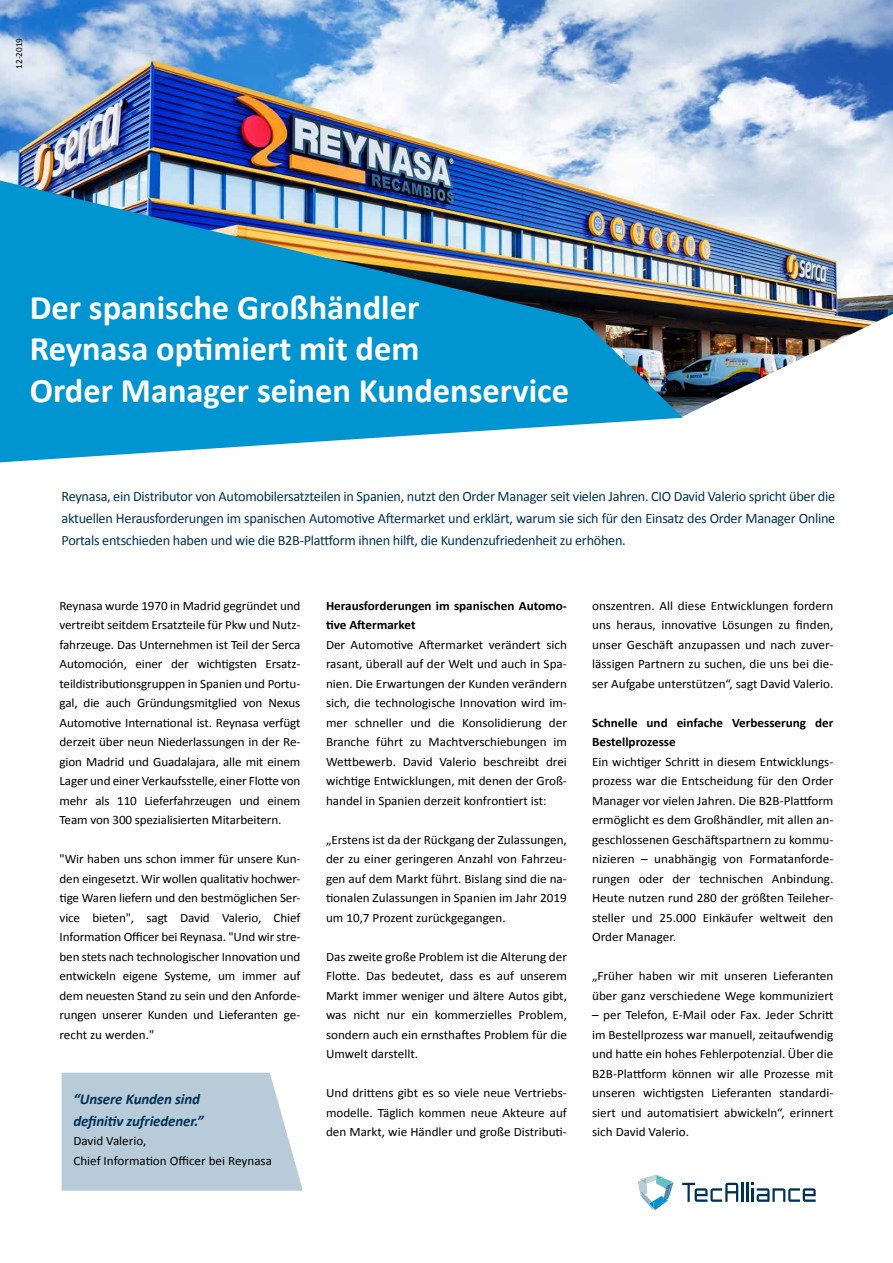
<style>
.page{position:relative;width:893px;height:1263px;background:#fff}
.page>*{position:absolute;margin:0;border:0;box-sizing:border-box;transform-origin:0 0}
.t1{font:700 34.5px/41.4px "Calibri";color:#fff}
.t2{font:italic 700 15px/22.4px "Calibri";letter-spacing:-.01em;color:#003158}
.t3{font:14.25px/22.4px "Calibri";letter-spacing:-.02em;color:#003158;text-align:justify}
.t4{font:12.75px/19.5px "Calibri";color:#000;text-align:justify}
.t5{font:700 12.75px/19.5px "Calibri";color:#000}
.t6{font:9.15px "Calibri";color:#000}
</style>
<div class="page">
<svg style="left:0;top:416px;width:682px;height:46px;fill:#0095d1"></svg>
<img style="left:0;top:0;width:893px;height:416px">
<svg style="left:682px;top:1183px;width:134px;height:19px"></svg>
<svg style="left:638px;top:1174px;width:36px;height:36px"></svg>
<svg style="left:62px;top:1073px;width:241px;height:118px;background:#bccfda"></svg>
<p class="t6" style="left:13px;top:69px;width:32px;rotate:-90deg">12-2019</p>
<h1 class="t1" style="left:30px;top:287px;width:541px">Der spanische Großhändler<br>Reynasa optimiert mit dem<br>Order Manager seinen Kundenservice</h1>
<p class="t3" style="left:62px;top:485px;width:775px">Reynasa, ein Distributor von Automobilersatzteilen in Spanien, nutzt den Order Manager seit vielen Jahren. CIO David Valerio spricht über die aktuellen Herausforderungen im spanischen Automotive Aftermarket und erklärt, warum sie sich für den Einsatz des Order Manager Online Portals entschieden haben und wie die B2B-Plattform ihnen hilft, die Kundenzufriedenheit zu erhöhen.</p>
<p class="t4" style="left:60px;top:596px;width:242px">Reynasa wurde 1970 in Madrid gegründet und vertreibt seitdem Ersatzteile für Pkw und Nutz&shy;fahrzeuge. Das Unternehmen ist Teil der Serca Automoción, einer der wichtigsten Ersatz&shy;teildistributionsgruppen in Spanien und Portu&shy;gal, die auch Gründungsmitglied von Nexus Automotive International ist. Reynasa verfügt derzeit über neun Niederlassungen in der Re&shy;gion Madrid und Guadalajara, alle mit einem Lager und einer Verkaufsstelle, einer Flotte von mehr als 110 Lieferfahrzeugen und einem Team von 300 spezialisierten Mitarbeitern.</p>
<p class="t4" style="left:60px;top:849px;width:242px">"Wir haben uns schon immer für unsere Kun&shy;den eingesetzt. Wir wollen qualitativ hochwer&shy;tige Waren liefern und den bestmöglichen Ser&shy;vice bieten", sagt David Valerio, Chief Information Officer bei Reynasa. "Und wir stre&shy;ben stets nach technologischer Innovation und entwickeln eigene Systeme, um immer auf dem neuesten Stand zu sein und den Anforde&shy;rungen unserer Kunden und Lieferanten ge&shy;recht zu werden."</p>
<p class="t2" style="left:73px;top:1087px;width:132px">“Unsere Kunden sind definitiv zufriedener.”</p>
<p class="t4" style="left:73px;top:1131px;width:200px">David Valerio,<br>Chief Information Officer bei Reynasa</p>
<p class="t5" style="left:326px;top:596px;width:242px">Herausforderungen im spanischen Automo&shy;tive Aftermarket</p>
<p class="t4" style="left:326px;top:635px;width:242px">Der Automotive Aftermarket verändert sich rasant, überall auf der Welt und auch in Spa&shy;nien. Die Erwartungen der Kunden verändern sich, die technologische Innovation wird im&shy;mer schneller und die Konsolidierung der Branche führt zu Machtverschiebungen im Wettbewerb. David Valerio beschreibt drei wichtige Entwicklungen, mit denen der Groß&shy;handel in Spanien derzeit konfrontiert ist:</p>
<p class="t4" style="left:326px;top:830px;width:242px">„Erstens ist da der Rückgang der Zulassungen, der zu einer geringeren Anzahl von Fahrzeu&shy;gen auf dem Markt führt. Bislang sind die na&shy;tionalen Zulassungen in Spanien im Jahr 2019 um 10,7 Prozent zurückgegangen.</p>
<p class="t4" style="left:326px;top:947px;width:242px">Das zweite große Problem ist die Alterung der Flotte. Das bedeutet, dass es auf unserem Markt immer weniger und ältere Autos gibt, was nicht nur ein kommerzielles Problem, sondern auch ein ernsthaftes Problem für die Umwelt darstellt.</p>
<p class="t4" style="left:326px;top:1083px;width:242px">Und drittens gibt es so viele neue Vertriebs&shy;modelle. Täglich kommen neue Akteure auf den Markt, wie Händler und große Distributi-</p>
<p class="t4" style="left:592px;top:596px;width:243px">onszentren. All diese Entwicklungen fordern uns heraus, innovative Lösungen zu finden, unser Geschäft anzupassen und nach zuver&shy;lässigen Partnern zu suchen, die uns bei die&shy;ser Aufgabe unterstützen“, sagt David Valerio.</p>
<p class="t5" style="left:592px;top:713px;width:243px">Schnelle und einfache Verbesserung der<br>Bestellprozesse</p>
<p class="t4" style="left:592px;top:752px;width:243px">Ein wichtiger Schritt in diesem Entwicklungs&shy;prozess war die Entscheidung für den Order Manager vor vielen Jahren. Die B2B-Plattform ermöglicht es dem Großhändler, mit allen an&shy;geschlossenen Geschäftspartnern zu kommu&shy;nizieren – unabhängig von Formatanforde&shy;rungen oder der technischen Anbindung.<br>Heute nutzen rund 280 der größten Teileher&shy;steller und 25.000 Einkäufer weltweit den Order Manager.</p>
<p class="t4" style="left:592px;top:966px;width:243px">„Früher haben wir mit unseren Lieferanten über ganz verschiedene Wege kommuniziert</p>
<p class="t4" style="left:592px;top:1005px;width:243px">– per Telefon, E-Mail oder Fax. Jeder Schritt im Bestellprozess war manuell, zeitaufwendig und hatte ein hohes Fehlerpotenzial. Über die B2B-Plattform können wir alle Prozesse mit unseren wichtigsten Lieferanten standardi&shy;siert und automatisiert abwickeln“, erinnert sich David Valerio.</p>
</div>
